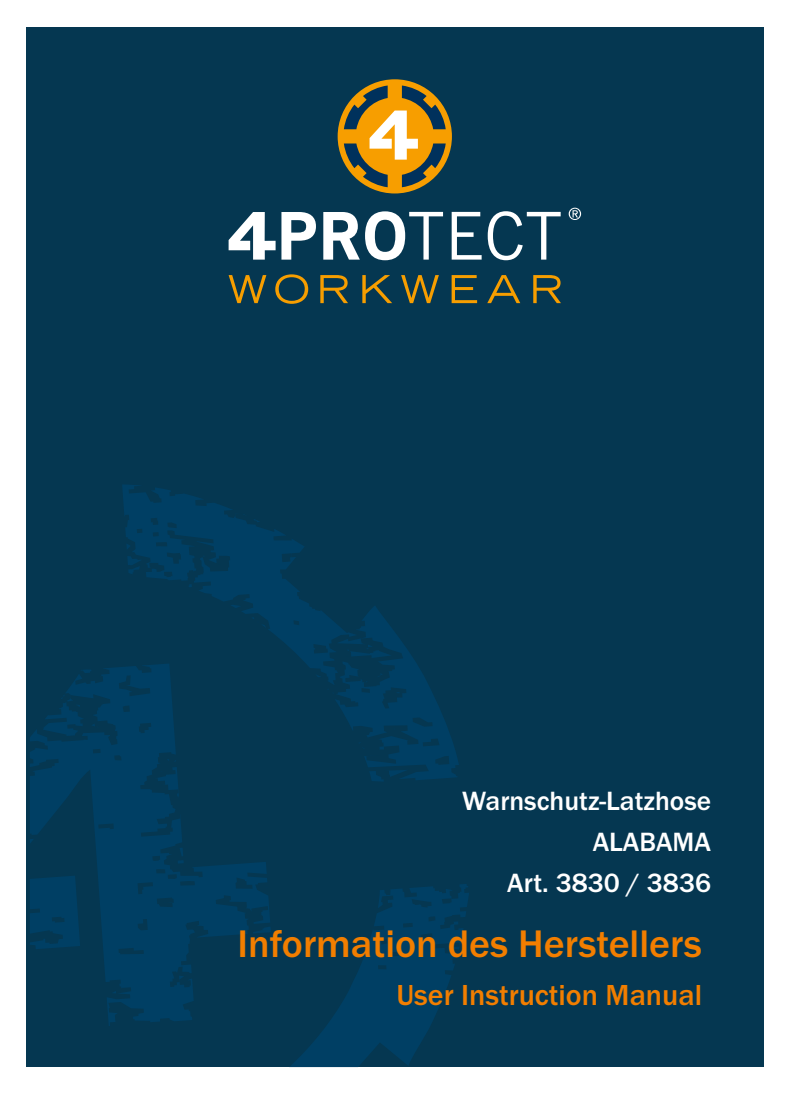
<style>
.page{position:relative;width:790px;height:1094px;background:#fff}
.page>*{position:absolute;margin:0;border:0;box-sizing:border-box;transform-origin:0 0}
.t1{font:500 39.75px "Franklin Gothic";color:#f27e00}
.t2{font:500 30px "Franklin Gothic";color:#f27e00}
.t3{font:500 27.5px/41.2px "Franklin Gothic";color:#fff;text-align:right}
</style>
<div class="page">
<div style="left:26px;top:27px;width:737px;height:1039px;background:#053751"></div>
<svg style="left:30px;top:485px;width:439px;height:582px"></svg>
<svg style="left:228px;top:274px;width:332px;height:30px"></svg>
<svg style="left:281px;top:208px;width:299px;height:52px"></svg>
<svg style="left:228px;top:212px;width:47px;height:48px"></svg>
<div style="left:337px;top:79px;width:114px;height:114px;background:#f79e00;border-radius:50%"></div>
<svg style="left:343px;top:85px;width:102px;height:102px"></svg>
<p class="t3" style="left:462px;top:782px;width:250px">Warnschutz-Latzhose<br>ALABAMA<br>Art. 3830 / 3836</p>
<h1 class="t1" style="left:237px;top:929px;width:465px">Information des Herstellers</h1>
<p class="t2" style="left:396px;top:984px;width:307px">User Instruction Manual</p>
</div>
